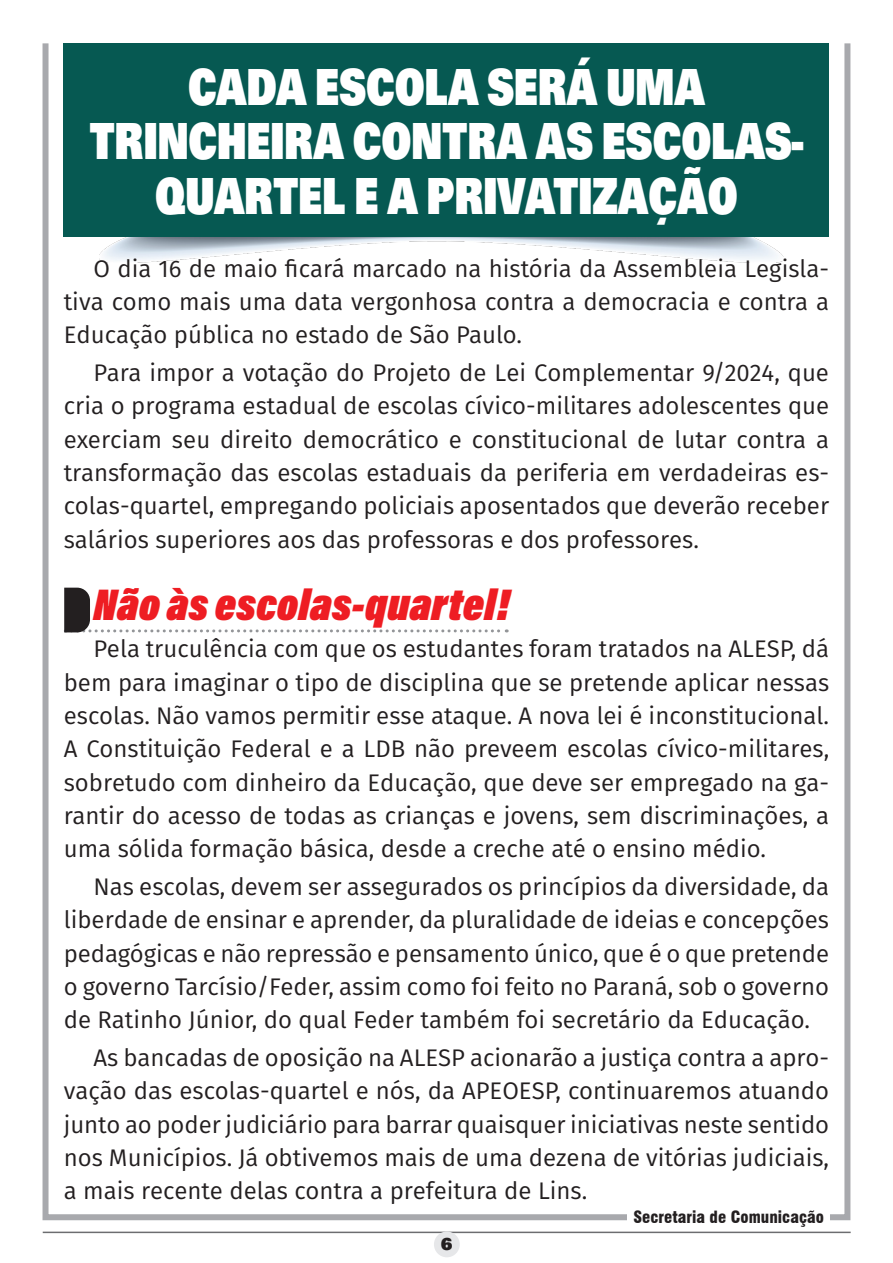
<style>
.page{position:relative;width:893px;height:1263px;background:#fff}
.page>*{position:absolute;margin:0;border:0;box-sizing:border-box;transform-origin:0 0}
.Título1{font:700 54px/54.3px "U001 DOT Ultr";color:#fff;text-align:center;scale:.75 1}
.Subtítulo_2{font:italic 900 45px "Acumin Pro Cond";color:#ee1d23}
.Corpo_do_texto{font:24px/33.3px "Fira Sans";color:#231f20;text-align:justify}
.t1{font:700 18px "U001 DOT Ultr";color:#231f20}
.t2{font:900 condensed 16.5px "Swiss 721 BT";color:#231f20}
</style>
<div class="page">
<div style="left:43px;top:40px;width:807px;height:1180px;border:6px solid #a8a9ad"></div>
<hr style="left:43px;top:1231px;width:808px;height:2px;background:#6c6d70">
<div style="left:434px;top:1231px;width:26px;height:26px;background:#e6e7e9;border-radius:50%"></div>
<div style="left:628px;top:1209px;width:202px;height:18px;background:#fff"></div>
<img style="left:100px;top:237px;width:683px;height:25px">
<div style="left:64px;top:43px;width:765px;height:194px;background:#065952"></div>
<svg style="left:64px;top:588px;width:443px;height:44px"></svg>
<p class="Título1" style="left:89px;top:59px;width:954px">CADA ESCOLA SERÁ UMA<br>TRINCHEIRA CONTRA AS ESCOLAS-<br>QUARTEL E A PRIVATIZAÇÃO</p>
<p class="Corpo_do_texto" style="left:64px;top:251px;width:767px;text-indent:30px">O dia 16 de maio ficará marcado na história da Assembleia Legisla&shy;tiva como mais uma data vergonhosa contra a democracia e contra a Educação pública no estado de São Paulo.</p>
<p class="Corpo_do_texto" style="left:64px;top:355px;width:767px;text-indent:30px">Para impor a votação do Projeto de Lei Complementar 9/2024, que cria o programa estadual de escolas cívico-militares adolescentes que exerciam seu direito democrático e constitucional de lutar contra a transformação das escolas estaduais da periferia em verdadeiras es&shy;colas-quartel, empregando policiais aposentados que deverão receber salários superiores aos das professoras e dos professores.</p>
<p class="Subtítulo_2" style="left:94px;top:576px;width:418px">Não às escolas-quartel!</p>
<p class="Corpo_do_texto" style="left:64px;top:632px;width:767px;text-indent:30px">Pela truculência com que os estudantes foram tratados na ALESP, dá bem para imaginar o tipo de disciplina que se pretende aplicar nessas escolas. Não vamos permitir esse ataque. A nova lei é inconstitucional.<br>A Constituição Federal e a LDB não preveem escolas cívico-militares, sobretudo com dinheiro da Educação, que deve ser empregado na ga&shy;rantir do acesso de todas as crianças e jovens, sem discriminações, a uma sólida formação básica, desde a creche até o ensino médio.</p>
<p class="Corpo_do_texto" style="left:64px;top:869px;width:767px;text-indent:30px">Nas escolas, devem ser assegurados os princípios da diversidade, da liberdade de ensinar e aprender, da pluralidade de ideias e concepções pedagógicas e não repressão e pensamento único, que é o que pretende o governo Tarcísio/Feder, assim como foi feito no Paraná, sob o governo de Ratinho Júnior, do qual Feder também foi secretário da Educação.</p>
<p class="Corpo_do_texto" style="left:64px;top:1040px;width:767px;text-indent:30px">As bancadas de oposição na ALESP acionarão a justiça contra a apro&shy;vação das escolas-quartel e nós, da APEOESP, continuaremos atuando junto ao poder judiciário para barrar quaisquer iniciativas neste sentido nos Municípios. Já obtivemos mais de uma dezena de vitórias judiciais, a mais recente delas contra a prefeitura de Lins.</p>
<p class="t1" style="left:441px;top:1233px;width:13px">6</p>
<p class="t2" style="left:633px;top:1207px;width:192px">Secretaria de Comunicação</p>
</div>
